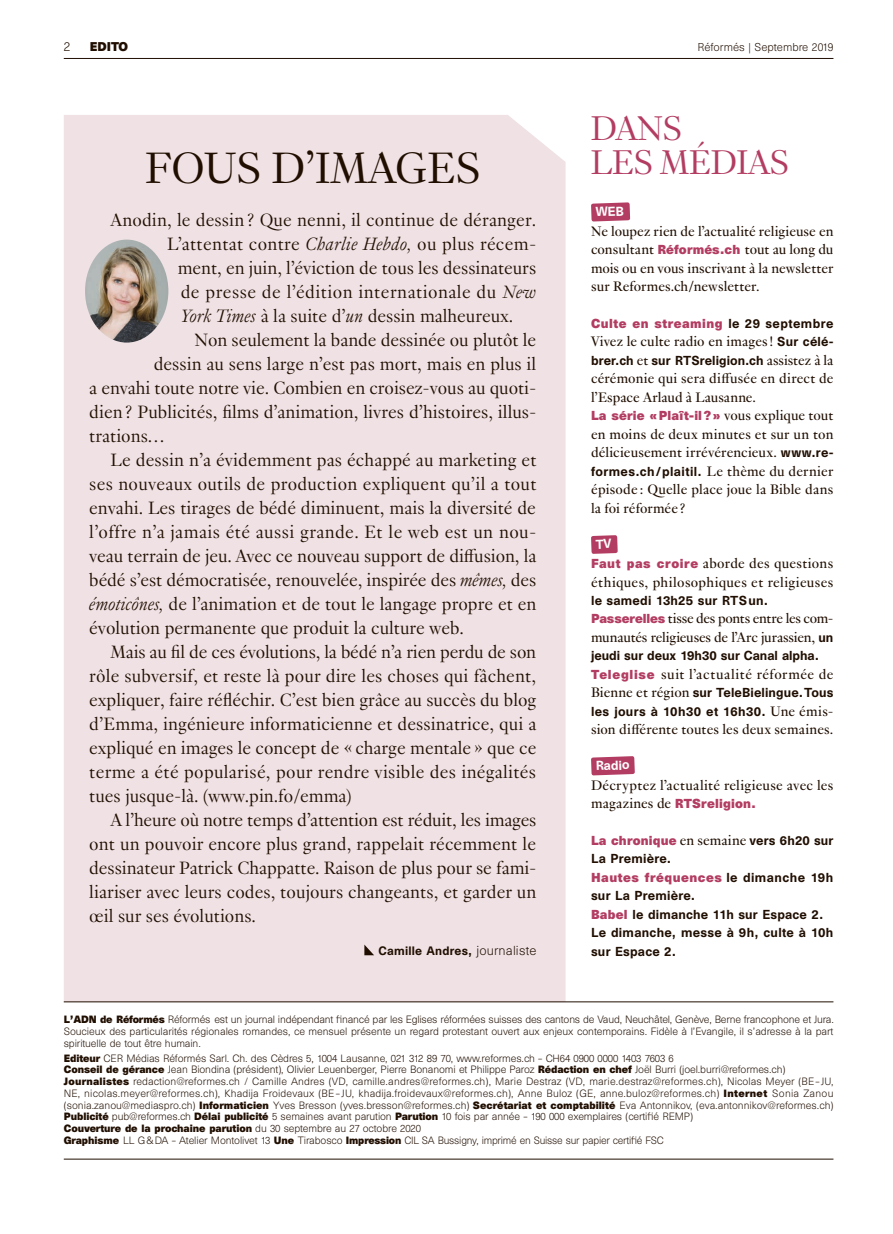
<style>
.page{position:relative;width:893px;height:1234px;background:#fff}
.page>*{position:absolute;margin:0;border:0;box-sizing:border-box;transform-origin:0 0}
.Titre{font:300 48px "Genath";letter-spacing:-.01em;color:#200e00}
.REF_Texte_indd{font:300 37.5px "Genath";letter-spacing:-.02em;color:#b33d62}
.REF_Chapeaux_indd{font:300 19.5px/24px "Genath";color:#200e00;text-align:justify}
.REF_Chapeaux_indd-2{font:300 19.5px "Genath";letter-spacing:.025em;color:#200e00}
.REF_Texte_indd-2{font:15px/18.5px "Genath";letter-spacing:.01em;color:#200e00}
.REF_Texte_indd-3{font:15px/18.5px "Genath";letter-spacing:-.015em;color:#200e00}
.REF_Texte_indd-4{font:15px "Genath";letter-spacing:.035em;color:#200e00}
.REF_Texte_indd-5{font:500 12px/18.5px "Unica SB";letter-spacing:.015em;color:#200e00}
.REF_Texte_indd-6{font:700 12px "Unica SB";letter-spacing:.02em;color:#b33d62}
.REF_Texte_indd-7{font:500 12px "Unica SB";letter-spacing:.035em;color:#200e00}
.REF_Texte-encadre_in{font:500 12px "Unica SB";color:#fff}
.t1{font:300 12px "Unica SB";color:#200e00}
.t2{font:700 11.7px "Unica SB";color:#200e00}
.REF_Chapeaux_indd-3{font:500 11.25px "Unica SB";letter-spacing:.02em;color:#200e00}
.t3{font:300 10.5px "Unica SB";color:#200e00}
.REF_Texte-encadre_in-2{font:300 9.75px/11.7px "Unica SB";letter-spacing:-.01em;color:#200e00}
.REF_Texte-encadre_in-3{font:700 9.75px "Unica SB";letter-spacing:-.01em;color:#200e00}
.s1{font-style:italic}
.s2{font-weight:300;font-size:12px}
.s3{font-family:"Unica SB";font-weight:700;font-size:12px;color:#b33d62}
.s4{font-weight:500;color:#200e00}
.s5{font-family:"Unica SB";font-weight:500;font-size:12px}
.s6{font-family:"Genath";font-weight:400;font-size:15px}
.s7{font-family:"Genath";font-weight:400;font-size:15px;color:#200e00}
.s8{font-weight:700;color:#b33d62}
.s9{font-weight:700}
.s10{font-weight:300}
</style>
<div class="page">
<div style="left:64px;top:115px;width:502px;height:886px;background:#efe1e4"></div>
<svg style="left:364px;top:944px;width:10px;height:11px"></svg>
<img style="left:85px;top:239px;width:83px;height:103px">
<hr style="left:64px;top:1158px;width:769px;height:1px;background:#200e00">
<hr style="left:64px;top:1001px;width:769px;height:1px;background:#200e00">
<svg style="left:591px;top:756px;width:44px;height:19px"></svg>
<hr style="left:64px;top:58px;width:769px;height:1px;background:#200e00">
<svg style="left:591px;top:202px;width:39px;height:19px"></svg>
<svg style="left:591px;top:535px;width:27px;height:18px"></svg>
<p class="t1" style="left:64px;top:39px;width:8px">2</p>
<p class="t2" style="left:90px;top:39px;width:40px">EDITO</p>
<p class="t3" style="left:697px;top:41px;width:137px">Réformés | Septembre 2019</p>
<p class="Titre" style="left:145px;top:134px;width:337px">FOUS D’IMAGES</p>
<p class="REF_Chapeaux_indd" style="left:111px;top:206px;width:427px">Anodin, le dessin ? Que nenni, il continue de déranger.</p>
<p class="REF_Chapeaux_indd" style="left:167px;top:230px;width:371px">L’attentat contre <span class="s1">Charlie Hebdo,</span> ou plus récem-</p>
<p class="REF_Chapeaux_indd" style="left:178px;top:254px;width:360px">ment, en juin, l’éviction de tous les dessinateurs</p>
<p class="REF_Chapeaux_indd-2" style="left:181px;top:278px;width:357px">de presse de l’édition internationale du <span class="s1">New</span></p>
<p class="REF_Chapeaux_indd" style="left:181px;top:302px;width:334px"><span class="s1">York Times</span> à la suite d’<span class="s1">un</span> dessin malheureux.</p>
<p class="REF_Chapeaux_indd" style="left:195px;top:326px;width:343px">Non seulement la bande dessinée ou plutôt le</p>
<p class="REF_Chapeaux_indd" style="left:154px;top:350px;width:384px">dessin au sens large n’est pas mort, mais en plus il</p>
<p class="REF_Chapeaux_indd" style="left:89px;top:374px;width:449px">a envahi toute notre vie. Combien en croisez-vous au quoti-</p>
<p class="REF_Chapeaux_indd" style="left:89px;top:398px;width:449px">dien ? Publicités, films d’animation, livres d’histoires, illus-</p>
<p class="REF_Chapeaux_indd" style="left:89px;top:422px;width:77px">trations…</p>
<p class="REF_Chapeaux_indd" style="left:89px;top:446px;width:449px;text-indent:21px">Le dessin n’a évidemment pas échappé au marketing et ses nouveaux outils de production expliquent qu’il a tout envahi. Les tirages de bédé diminuent, mais la diversité de l’offre n’a jamais été aussi grande. Et le web est un nou&shy;veau terrain de jeu. Avec ce nouveau support de diffusion, la bédé s’est démocratisée, renouvelée, inspirée des <span class="s1">mêmes,</span> des <span class="s1">émoticônes,</span> de l’animation et de tout le langage propre et en évolution permanente que produit la culture web.</p>
<p class="REF_Chapeaux_indd" style="left:89px;top:638px;width:449px;text-indent:21px">Mais au fil de ces évolutions, la bédé n’a rien perdu de son rôle subversif, et reste là pour dire les choses qui fâchent, expliquer, faire réfléchir. C’est bien grâce au succès du blog d’Emma, ingénieure informaticienne et dessinatrice, qui a expliqué en images le concept de « charge mentale » que ce terme a été popularisé, pour rendre visible des inégalités tues jusque-là. (www.pin.fo/emma)</p>
<p class="REF_Chapeaux_indd" style="left:89px;top:806px;width:449px;text-indent:21px">A l’heure où notre temps d’attention est réduit, les images ont un pouvoir encore plus grand, rappelait récemment le dessinateur Patrick Chappatte. Raison de plus pour se fami&shy;liariser avec leurs codes, toujours changeants, et garder un œil sur ses évolutions.</p>
<p class="REF_Chapeaux_indd-3" style="left:379px;top:943px;width:159px">Camille Andres, <span class="s2">journaliste</span></p>
<p class="REF_Texte_indd" style="left:590px;top:101px;width:93px">DANS</p>
<p class="REF_Texte_indd" style="left:590px;top:136px;width:200px">LES MÉDIAS</p>
<p class="REF_Texte_indd-2" style="left:591px;top:220px;width:244px;text-align:justify">Ne loupez rien de l’actualité religieuse en consultant <span class="s3">Réformés.ch</span> tout au long du mois ou en vous inscrivant à la newsletter sur Reformes.ch/newsletter.</p>
<p class="REF_Texte_indd-6" style="left:591px;top:316px;width:244px">Culte en streaming <span class="s4">le 29 septembre</span></p>
<p class="REF_Texte_indd-2" style="left:591px;top:331px;width:244px">Vivez le culte radio en images ! <span class="s5">Sur célé-</span></p>
<p class="REF_Texte_indd-5" style="left:591px;top:352px;width:244px">brer.ch <span class="s6">et</span> sur RTSreligion.ch <span class="s6">assistez à la</span></p>
<p class="REF_Texte_indd-2" style="left:591px;top:368px;width:244px">cérémonie qui sera diffusée en direct de l’Espace Arlaud à Lausanne.</p>
<p class="REF_Texte_indd-6" style="left:591px;top:408px;width:244px">La série «Plaît-il?» <span class="s7">vous explique tout</span></p>
<p class="REF_Texte_indd-2" style="left:591px;top:423px;width:244px">en moins de deux minutes et sur un ton délicieusement irrévérencieux. <span class="s5">www.re-</span></p>
<p class="REF_Texte_indd-7" style="left:591px;top:463px;width:244px">formes.ch/plaitil. <span class="s6">Le thème du dernier</span></p>
<p class="REF_Texte_indd-2" style="left:591px;top:479px;width:244px">épisode : Quelle place joue la Bible dans la foi réformée ?</p>
<p class="REF_Texte_indd-2" style="left:591px;top:553px;width:244px"><span class="s3">Faut pas croire</span> aborde des questions éthiques, philosophiques et religieuses</p>
<p class="REF_Texte_indd-5" style="left:591px;top:592px;width:178px">le samedi 13h25 sur RTSun.</p>
<p class="REF_Texte_indd-3" style="left:591px;top:608px;width:244px"><span class="s3">Passerelles</span> tisse des ponts entre les com&shy;munautés religieuses de l’Arc jurassien, <span class="s5">un</span></p>
<p class="REF_Texte_indd-5" style="left:591px;top:647px;width:229px">jeudi sur deux 19h30 sur Canal alpha.</p>
<p class="REF_Texte_indd-4" style="left:591px;top:663px;width:244px"><span class="s3">Teleglise</span> suit l’actualité réformée de</p>
<p class="REF_Texte_indd-5" style="left:591px;top:684px;width:244px"><span class="s6">Bienne et région</span> sur TeleBielingue.Tous les jours à 10h30 et 16h30. <span class="s6">Une émis-</span></p>
<p class="REF_Texte_indd-2" style="left:591px;top:719px;width:244px">sion différente toutes les deux semaines.</p>
<p class="REF_Texte-encadre_in" style="left:595px;top:758px;width:36px;rotate:-2deg">Radio</p>
<p class="REF_Texte_indd-2" style="left:591px;top:774px;width:244px">Décryptez l’actualité religieuse avec les</p>
<p class="REF_Texte_indd-6" style="left:591px;top:796px;width:166px"><span class="s7">magazines de</span> RTSreligion.</p>
<p class="REF_Texte_indd-5" style="left:591px;top:832px;width:244px"><span class="s8">La chronique</span> <span class="s6">en semaine</span> vers 6h20 sur<br>La Première.</p>
<p class="REF_Texte_indd-5" style="left:591px;top:868px;width:244px"><span class="s8">Hautes fréquences</span> le dimanche 19h sur La Première.</p>
<p class="REF_Texte_indd-5" style="left:591px;top:905px;width:234px"><span class="s8">Babel</span> le dimanche 11h sur Espace 2.</p>
<p class="REF_Texte_indd-5" style="left:591px;top:924px;width:244px">Le dimanche, messe à 9h, culte à 10h sur Espace 2.</p>
<p class="REF_Texte-encadre_in-2" style="left:64px;top:1013px;width:771px"><span class="s9">L’ADN de Réformés</span> Réformés est un journal indépendant financé par les Eglises réformées suisses des cantons de Vaud, Neuchâtel, Genève, Berne francophone et Jura.</p>
<p class="REF_Texte-encadre_in-2" style="left:64px;top:1024px;width:771px">Soucieux des particularités régionales romandes, ce mensuel présente un regard protestant ouvert aux enjeux contemporains. Fidèle à l’Evangile, il s’adresse à la part spirituelle de tout être humain.</p>
<p class="REF_Texte-encadre_in-2" style="left:64px;top:1052px;width:611px"><span class="s9">Editeur</span> CER Médias Réformés Sarl. Ch. des Cèdres 5, 1004 Lausanne, 021 312 89 70, www.reformes.ch – CH64 0900 0000 1403 7603 6</p>
<p class="REF_Texte-encadre_in-2" style="left:64px;top:1063px;width:723px"><span class="s9">Conseil de gérance</span> Jean Biondina (président), Olivier Leuenberger, Pierre Bonanomi et Philippe Paroz <span class="s9">Rédaction en chef</span> Joël Burri (joel.burri@reformes.ch)</p>
<p class="REF_Texte-encadre_in-2" style="left:64px;top:1075px;width:771px;text-align:justify"><span class="s9">Journalistes</span> redaction@reformes.ch / Camille Andres (VD, camille.andres@reformes.ch), Marie Destraz (VD, marie.destraz@reformes.ch), Nicolas Meyer (BE– JU, NE, nicolas.meyer@reformes.ch), Khadija Froidevaux (BE– JU, khadija.froidevaux@reformes.ch), Anne Buloz (GE, anne.buloz@reformes.ch) <span class="s9">Internet</span> Sonia Zanou (sonia.zanou@mediaspro.ch) <span class="s9">Informaticien</span> Yves Bresson (yves.bresson@reformes.ch) <span class="s9">Secrétariat et comptabilité</span> Eva Antonnikov, (eva.antonnikov@reformes.ch)<br><span class="s9">Publicité</span> pub@reformes.ch <span class="s9">Délai publicité</span> 5 semaines avant parution <span class="s9">Parution</span> 10 fois par année – 190 000 exemplaires (certifié REMP)</p>
<p class="REF_Texte-encadre_in-3" style="left:64px;top:1121px;width:359px">Couverture de la prochaine parution <span class="s10">du 30 septembre au 27 octobre 2020</span></p>
<p class="REF_Texte-encadre_in-2" style="left:64px;top:1134px;width:601px"><span class="s9">Graphisme</span> LL G&amp;DA – Atelier Montolivet 13 <span class="s9">Une</span> Tirabosco <span class="s9">Impression</span> CIL SA Bussigny, imprimé en Suisse sur papier certifié FSC</p>
</div>
